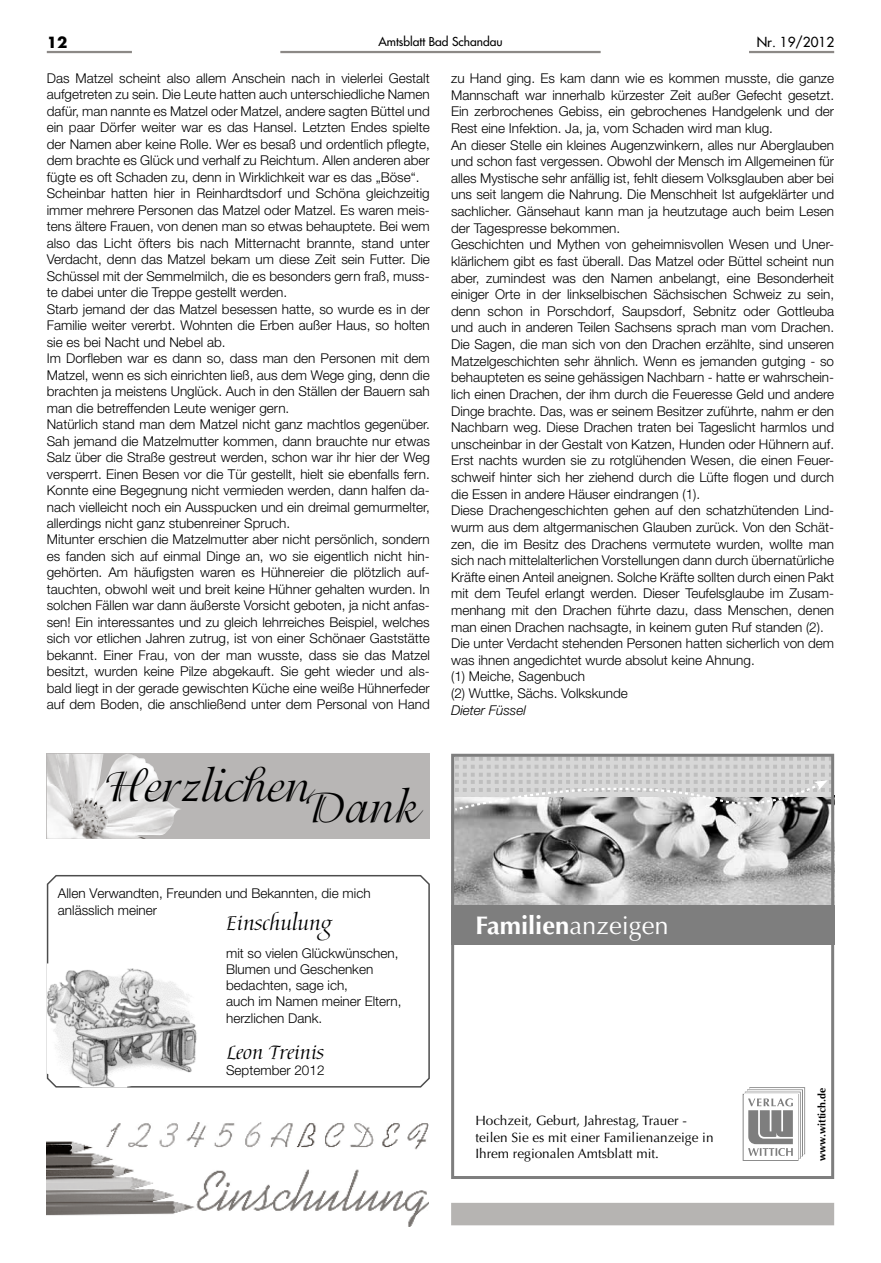
<style>
.page{position:relative;width:881px;height:1263px;background:#fff}
.page>*{position:absolute;margin:0;border:0;box-sizing:border-box;transform-origin:0 0}
.t1{font:47.1px "Isadora";color:#000}
.t2{font:31.5px "Arioso OV PJAHSB";color:#000}
.t3{font:30px "Arioso OV PJAHSB";color:#000}
.t4{font:700 25.5px "Optima LT";color:#fff}
.t5{font:700 15px "Futura LT";color:#000}
.t6{font:300 13.5px/16.5px "Helvetica Neue LT";color:#000}
.t7{font:13.5px/16.2px "Helvetica Neue LT Light OV OJAHSB";color:#000}
.t8{font:13.5px/16.2px "Optima LT";color:#000}
.t9{font:italic 300 13.5px "Helvetica Neue LT";color:#000}
.t10{font:13.5px "Futura LT";color:#000}
.t11{font:12px "Futura LT";color:#000}
.t12{font:700 10.5px "Optima LT";color:#000}
.s1{font-weight:400}
</style>
<div class="page">
<hr style="left:280px;top:51px;width:320px;height:2px;background:#8c8986">
<hr style="left:47px;top:51px;width:85px;height:2px;background:#8c8986">
<hr style="left:748px;top:51px;width:85px;height:2px;background:#8c8986">
<svg style="left:47px;top:875px;width:382px;height:212px"></svg>
<svg style="left:47px;top:963px;width:163px;height:124px"></svg>
<img style="left:47px;top:968px;width:151px;height:119px">
<div style="left:47px;top:754px;width:382px;height:85px;background:#b8b6b5"></div>
<img style="left:47px;top:754px;width:134px;height:85px">
<img style="left:47px;top:1122px;width:382px;height:105px">
<img style="left:455px;top:812px;width:374px;height:93px">
<svg style="left:455px;top:758px;width:374px;height:54px;background:#c5c5c5"></svg>
<svg style="left:742px;top:1087px;width:62px;height:74px"></svg>
<div style="left:451px;top:905px;width:382px;height:39px;background:#7e7e7e"></div>
<div style="left:451px;top:754px;width:382px;height:425px;border:3px solid #7e7e7e"></div>
<div style="left:451px;top:1203px;width:382px;height:22px;background:#b6b4b2"></div>
<p class="t5" style="left:47px;top:33px;width:22px">12</p>
<p class="t11" style="left:378px;top:33px;width:126px">Amtsblatt Bad Schandau</p>
<p class="t10" style="left:756px;top:33px;width:79px">Nr. 19/2012</p>
<p class="t6" style="left:47px;top:70px;width:384px">Das Matzel scheint also allem Anschein nach in vielerlei Gestalt aufgetreten zu sein. Die Leute hatten auch unterschiedliche Namen dafür, man nannte es Matzel oder Matzel, andere sagten Büttel und ein paar Dörfer weiter war es das Hansel. Letzten Endes spielte der Namen aber keine Rolle. Wer es besaß und ordentlich pflegte, dem brachte es Glück und verhalf zu Reichtum. Allen anderen aber fügte es oft Schaden zu, denn in Wirklichkeit war es das „Böse“.<br>Scheinbar hatten hier in Reinhardtsdorf und Schöna gleichzeitig immer mehrere Personen das Matzel oder Matzel. Es waren meis&shy;tens ältere Frauen, von denen man so etwas behauptete. Bei wem also das Licht öfters bis nach Mitternacht brannte, stand unter Verdacht, denn das Matzel bekam um diese Zeit sein Futter. Die Schüssel mit der Semmelmilch, die es besonders gern fraß, muss&shy;te dabei unter die Treppe gestellt werden.<br>Starb jemand der das Matzel besessen hatte, so wurde es in der Familie weiter vererbt. Wohnten die Erben außer Haus, so holten sie es bei Nacht und Nebel ab.<br>Im Dorfleben war es dann so, dass man den Personen mit dem Matzel, wenn es sich einrichten ließ, aus dem Wege ging, denn die brachten ja meistens Unglück. Auch in den Ställen der Bauern sah man die betreffenden Leute weniger gern.<br>Natürlich stand man dem Matzel nicht ganz machtlos gegenüber.<br>Sah jemand die Matzelmutter kommen, dann brauchte nur etwas Salz über die Straße gestreut werden, schon war ihr hier der Weg versperrt. Einen Besen vor die Tür gestellt, hielt sie ebenfalls fern.<br>Konnte eine Begegnung nicht vermieden werden, dann halfen da&shy;nach vielleicht noch ein Ausspucken und ein dreimal gemurmelter, allerdings nicht ganz stubenreiner Spruch.<br>Mitunter erschien die Matzelmutter aber nicht persönlich, sondern es fanden sich auf einmal Dinge an, wo sie eigentlich nicht hin&shy;gehörten. Am häufigsten waren es Hühnereier die plötzlich auf&shy;tauchten, obwohl weit und breit keine Hühner gehalten wurden. In solchen Fällen war dann äußerste Vorsicht geboten, ja nicht anfas&shy;sen! Ein interessantes und zu gleich lehrreiches Beispiel, welches sich vor etlichen Jahren zutrug, ist von einer Schönaer Gaststätte bekannt. Einer Frau, von der man wusste, dass sie das Matzel besitzt, wurden keine Pilze abgekauft. Sie geht wieder und als&shy;bald liegt in der gerade gewischten Küche eine weiße Hühnerfeder auf dem Boden, die anschließend unter dem Personal von Hand</p>
<p class="t6" style="left:451px;top:70px;width:384px">zu Hand ging. Es kam dann wie es kommen musste, die ganze Mannschaft war innerhalb kürzester Zeit außer Gefecht gesetzt.<br>Ein zerbrochenes Gebiss, ein gebrochenes Handgelenk und der Rest eine Infektion. Ja, ja, vom Schaden wird man klug.<br>An dieser Stelle ein kleines Augenzwinkern, alles nur Aberglauben und schon fast vergessen. Obwohl der Mensch im Allgemeinen für alles Mystische sehr anfällig ist, fehlt diesem Volksglauben aber bei uns seit langem die Nahrung. Die Menschheit Ist aufgeklärter und sachlicher. Gänsehaut kann man ja heutzutage auch beim Lesen der Tagespresse bekommen.<br>Geschichten und Mythen von geheimnisvollen Wesen und Uner&shy;klärlichem gibt es fast überall. Das Matzel oder Büttel scheint nun aber, zumindest was den Namen anbelangt, eine Besonderheit einiger Orte in der linkselbischen Sächsischen Schweiz zu sein, denn schon in Porschdorf, Saupsdorf, Sebnitz oder Gottleuba und auch in anderen Teilen Sachsens sprach man vom Drachen.<br>Die Sagen, die man sich von den Drachen erzählte, sind unseren Matzelgeschichten sehr ähnlich. Wenn es jemanden gutging - so behaupteten es seine gehässigen Nachbarn - hatte er wahrschein&shy;lich einen Drachen, der ihm durch die Feueresse Geld und andere Dinge brachte. Das, was er seinem Besitzer zuführte, nahm er den Nachbarn weg. Diese Drachen traten bei Tageslicht harmlos und unscheinbar in der Gestalt von Katzen, Hunden oder Hühnern auf.<br>Erst nachts wurden sie zu rotglühenden Wesen, die einen Feuer&shy;schweif hinter sich her ziehend durch die Lüfte flogen und durch die Essen in andere Häuser eindrangen (1).<br>Diese Drachengeschichten gehen auf den schatzhütenden Lind&shy;wurm aus dem altgermanischen Glauben zurück. Von den Schät&shy;zen, die im Besitz des Drachens vermutete wurden, wollte man sich nach mittelalterlichen Vorstellungen dann durch übernatürliche Kräfte einen Anteil aneignen. Solche Kräfte sollten durch einen Pakt mit dem Teufel erlangt werden. Dieser Teufelsglaube im Zusam&shy;menhang mit den Drachen führte dazu, dass Menschen, denen man einen Drachen nachsagte, in keinem guten Ruf standen (2).<br>Die unter Verdacht stehenden Personen hatten sicherlich von dem was ihnen angedichtet wurde absolut keine Ahnung.<br>(1) Meiche, Sagenbuch<br>(2) Wuttke, Sächs. Volkskunde</p>
<p class="t9" style="left:451px;top:702px;width:76px">Dieter Füssel</p>
<h1 class="t1" style="left:104px;top:760px;width:316px">HerzlichenDank</h1>
<p class="t7" style="left:58px;top:885px;width:314px">Allen Verwandten, Freunden und Bekannten, die mich anlässlich meiner</p>
<h2 class="t2" style="left:226px;top:905px;width:108px">Einschulung</h2>
<p class="t7" style="left:226px;top:944px;width:177px">mit so vielen Glückwünschen,<br>Blumen und Geschenken bedachten, sage ich,<br>auch im Namen meiner Eltern, herzlichen Dank.</p>
<h3 class="t3" style="left:226px;top:1035px;width:99px">Leon Treinis</h3>
<p class="t7" style="left:226px;top:1061px;width:100px">September 2012</p>
<h3 class="t4" style="left:475px;top:910px;width:194px">Familien<span class="s1">anzeigen</span></h3>
<p class="t8" style="left:475px;top:1113px;width:239px">Hochzeit, Geburt, Jahrestag, Trauer - teilen Sie es mit einer Familienanzeige in<br>Ihrem regionalen Amtsblatt mit.</p>
<p class="t12" style="left:815px;top:1161px;width:74px;rotate:-90deg">www.wittich.de</p>
</div>
